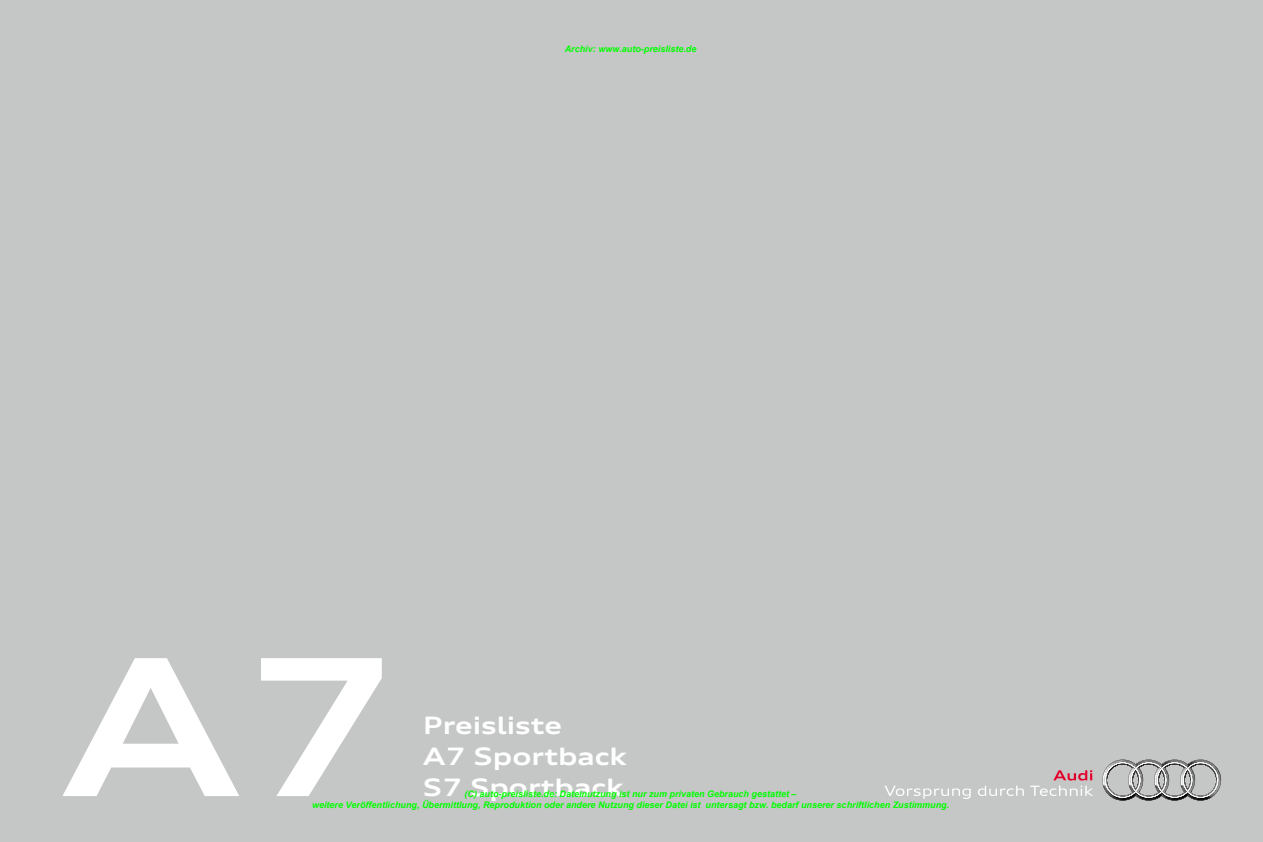
<style>
.page{position:relative;width:1263px;height:842px;background:#c5c6c6}
.page>*{position:absolute;margin:0;border:0;box-sizing:border-box;transform-origin:0 0}
.t1{font:700 expanded 190.5px "Audi Type";color:#fff}
.t2{font:700 expanded 24px/31.2px "Audi Type";color:#fff}
.t3{font:italic 700 9px/10.8px "Arial";color:#0f0;text-align:center}
</style>
<div class="page">
<svg style="left:885px;top:786px;width:86px;height:13px"></svg>
<svg style="left:978px;top:786px;width:46px;height:10px"></svg>
<svg style="left:1030px;top:770px;width:63px;height:26px"></svg>
<svg style="left:1102px;top:759px;width:119px;height:42px"></svg>
<p class="t3" style="left:565px;top:44px;width:133px">Archiv: www.auto-preisliste.de</p>
<h1 class="t1" style="left:62px;top:597px;width:340px">A7</h1>
<h2 class="t2" style="left:423px;top:709px;width:205px">Preisliste<br>A7 Sportback<br>S7 Sportback</h2>
<p class="t3" style="left:312px;top:789px;width:639px">(C) auto-preisliste.de: Dateinutzung ist nur zum privaten Gebrauch gestattet –<br>weitere Veröffentlichung, Übermittlung, Reproduktion oder andere Nutzung dieser Datei ist untersagt bzw. bedarf unserer schriftlichen Zustimmung.</p>
</div>
